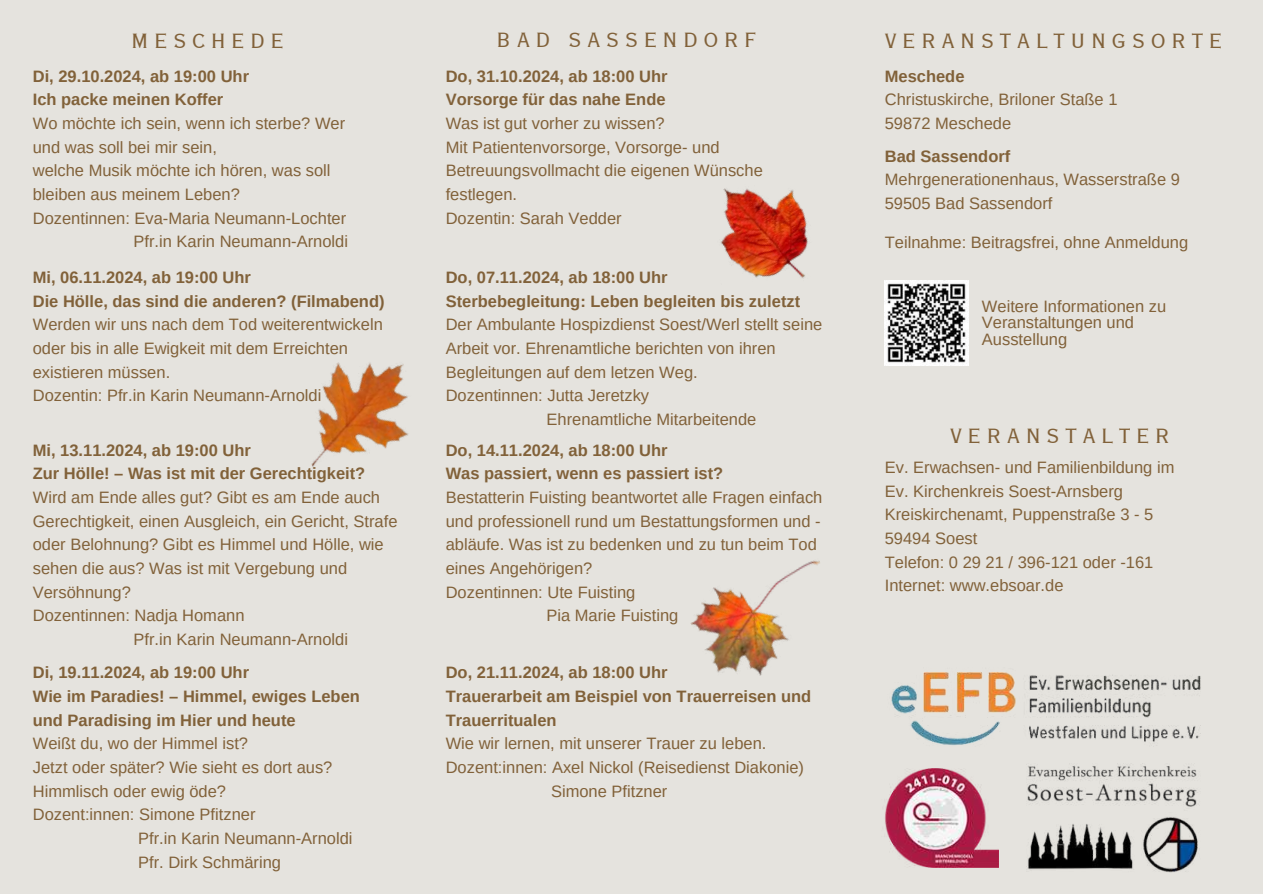
<style>
.page{position:relative;width:1263px;height:894px;background:#fff}
.page>*{position:absolute;margin:0;border:0;box-sizing:border-box;transform-origin:0 0}
.t1{font:27px "Copperplate Gothic LT Pro 29 BC";letter-spacing:.2em;color:#816139}
.t2{font:16.5px/23.7px "Arimo";color:#816139}
.t3{font:700 16.5px/23.7px "Arimo";color:#816139}
</style>
<div class="page">
<div style="left:0;top:0;width:1263px;height:893px;background:#e5e3de"></div>
<img style="left:885px;top:768px;width:114px;height:99px">
<img style="left:891px;top:672px;width:310px;height:73px">
<img style="left:1027px;top:763px;width:171px;height:110px">
<img style="left:892px;top:280px;width:76px;height:85px">
<img style="left:690px;top:560px;width:130px;height:116px">
<img style="left:720px;top:188px;width:172px;height:177px">
<img style="left:311px;top:362px;width:97px;height:105px">
<h1 class="t1" style="left:496px;top:27px;width:261px">BAD SASSENDORF</h1>
<p class="t3" style="left:446px;top:64px;width:223px">Do, 31.10.2024, ab 18:00 Uhr<br>Vorsorge für das nahe Ende</p>
<p class="t2" style="left:446px;top:111px;width:319px">Was ist gut vorher zu wissen?<br>Mit Patientenvorsorge, Vorsorge- und<br>Betreuungsvollmacht die eigenen Wünsche festlegen.<br>Dozentin: Sarah Vedder</p>
<h1 class="t1" style="left:131px;top:28px;width:155px">MESCHEDE</h1>
<h1 class="t1" style="left:885px;top:28px;width:339px">VERANSTALTUNGSORTE</h1>
<p class="t3" style="left:885px;top:64px;width:81px">Meschede</p>
<p class="t2" style="left:885px;top:88px;width:234px">Christuskirche, Briloner Staße 1<br>59872 Meschede</p>
<p class="t3" style="left:33px;top:64px;width:218px">Di, 29.10.2024, ab 19:00 Uhr<br>Ich packe meinen Koffer</p>
<p class="t2" style="left:33px;top:111px;width:314px">Wo möchte ich sein, wenn ich sterbe? Wer</p>
<p class="t2" style="left:33px;top:135px;width:186px">und was soll bei mir sein,</p>
<p class="t2" style="left:33px;top:159px;width:299px">welche Musik möchte ich hören, was soll</p>
<p class="t2" style="left:33px;top:182px;width:209px">bleiben aus meinem Leben?</p>
<p class="t2" style="left:33px;top:206px;width:315px">Dozentinnen: Eva-Maria Neumann-Lochter</p>
<p class="t2" style="left:134px;top:230px;width:216px">Pfr.in Karin Neumann-Arnoldi</p>
<p class="t3" style="left:33px;top:266px;width:353px">Mi, 06.11.2024, ab 19:00 Uhr<br>Die Hölle, das sind die anderen? (Filmabend)</p>
<p class="t2" style="left:33px;top:313px;width:352px">Werden wir uns nach dem Tod weiterentwickeln oder bis in alle Ewigkeit mit dem Erreichten existieren müssen.<br>Dozentin: Pfr.in Karin Neumann-Arnoldi</p>
<p class="t3" style="left:885px;top:144px;width:127px">Bad Sassendorf</p>
<p class="t2" style="left:885px;top:168px;width:297px">Mehrgenerationenhaus, Wasserstraße 9<br>59505 Bad Sassendorf</p>
<p class="t2" style="left:885px;top:230px;width:305px">Teilnahme: Beitragsfrei, ohne Anmeldung</p>
<p class="t3" style="left:446px;top:266px;width:356px">Do, 07.11.2024, ab 18:00 Uhr<br>Sterbebegleitung: Leben begleiten bis zuletzt</p>
<p class="t2" style="left:446px;top:313px;width:378px">Der Ambulante Hospizdienst Soest/Werl stellt seine</p>
<p class="t2" style="left:446px;top:336px;width:331px">Arbeit vor. Ehrenamtliche berichten von ihren</p>
<p class="t2" style="left:446px;top:360px;width:254px">Begleitungen auf dem letzen Weg.</p>
<p class="t2" style="left:446px;top:383px;width:205px">Dozentinnen: Jutta Jeretzky</p>
<p class="t2" style="left:546px;top:407px;width:211px">Ehrenamtliche Mitarbeitende</p>
<p class="t3" style="left:446px;top:438px;width:279px">Do, 14.11.2024, ab 18:00 Uhr<br>Was passiert, wenn es passiert ist?</p>
<p class="t2" style="left:446px;top:485px;width:378px">Bestatterin Fuisting beantwortet alle Fragen einfach</p>
<p class="t2" style="left:446px;top:509px;width:376px">und professionell rund um Bestattungsformen und -</p>
<p class="t2" style="left:446px;top:533px;width:373px">abläufe. Was ist zu bedenken und zu tun beim Tod</p>
<p class="t2" style="left:446px;top:556px;width:148px">eines Angehörigen?</p>
<p class="t2" style="left:446px;top:580px;width:191px">Dozentinnen: Ute Fuisting</p>
<p class="t2" style="left:546px;top:603px;width:133px">Pia Marie Fuisting</p>
<p class="t2" style="left:982px;top:297px;width:186px;line-height:16.8px">Weitere Informationen zu<br>Veranstaltungen und<br>Ausstellung</p>
<h1 class="t1" style="left:950px;top:423px;width:221px">VERANSTALTER</h1>
<p class="t3" style="left:33px;top:438px;width:334px">Mi, 13.11.2024, ab 19:00 Uhr<br>Zur Hölle! – Was ist mit der Gerechtigkeit?</p>
<p class="t2" style="left:33px;top:485px;width:349px">Wird am Ende alles gut? Gibt es am Ende auch</p>
<p class="t2" style="left:33px;top:509px;width:366px">Gerechtigkeit, einen Ausgleich, ein Gericht, Strafe</p>
<p class="t2" style="left:33px;top:533px;width:353px">oder Belohnung? Gibt es Himmel und Hölle, wie</p>
<p class="t2" style="left:33px;top:556px;width:316px">sehen die aus? Was ist mit Vergebung und</p>
<p class="t2" style="left:33px;top:580px;width:100px">Versöhnung?</p>
<p class="t2" style="left:33px;top:603px;width:213px">Dozentinnen: Nadja Homann</p>
<p class="t2" style="left:134px;top:627px;width:216px">Pfr.in Karin Neumann-Arnoldi</p>
<p class="t2" style="left:885px;top:455px;width:291px">Ev. Erwachsen- und Familienbildung im<br>Ev. Kirchenkreis Soest-Arnsberg<br>Kreiskirchenamt, Puppenstraße 3 - 5<br>59494 Soest<br>Telefon: 0 29 21 / 396-121 oder -161<br>Internet: www.ebsoar.de</p>
<p class="t3" style="left:33px;top:661px;width:329px">Di, 19.11.2024, ab 19:00 Uhr<br>Wie im Paradies! – Himmel, ewiges Leben und Paradising im Hier und heute</p>
<p class="t2" style="left:33px;top:731px;width:217px">Weißt du, wo der Himmel ist?</p>
<p class="t2" style="left:33px;top:755px;width:301px">Jetzt oder später? Wie sieht es dort aus?</p>
<p class="t2" style="left:33px;top:779px;width:195px">Himmlisch oder ewig öde?</p>
<p class="t2" style="left:33px;top:802px;width:224px">Dozent:innen: Simone Pfitzner</p>
<p class="t2" style="left:138px;top:826px;width:216px">Pfr.in Karin Neumann-Arnoldi</p>
<p class="t2" style="left:138px;top:849px;width:144px">Pfr. Dirk Schmäring</p>
<p class="t3" style="left:446px;top:661px;width:367px">Do, 21.11.2024, ab 18:00 Uhr<br>Trauerarbeit am Beispiel von Trauerreisen und<br>Trauerritualen</p>
<p class="t2" style="left:446px;top:731px;width:322px">Wie wir lernen, mit unserer Trauer zu leben.</p>
<p class="t2" style="left:446px;top:755px;width:360px">Dozent:innen: Axel Nickol (Reisedienst Diakonie)</p>
<p class="t2" style="left:551px;top:779px;width:118px">Simone Pfitzner</p>
</div>
